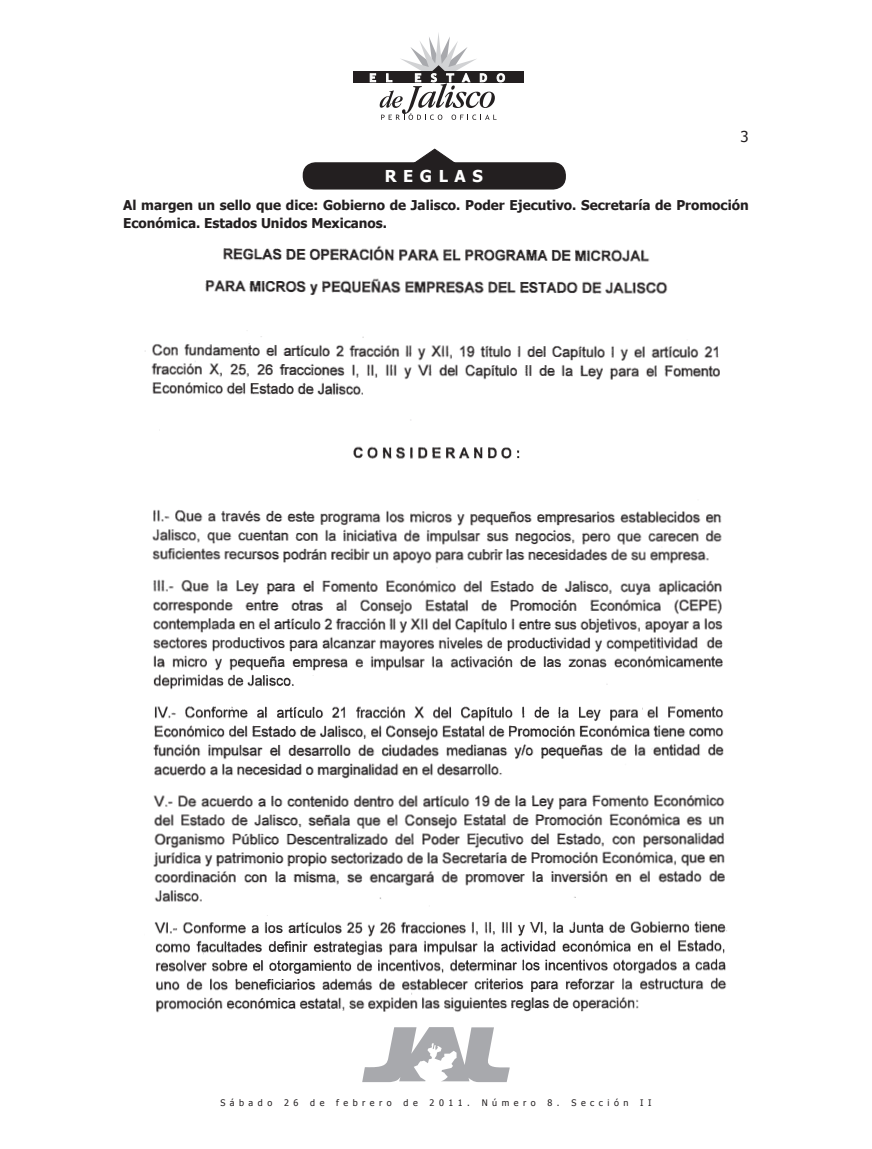
<style>
.page{position:relative;width:872px;height:1149px;background:#fff}
.page>*{position:absolute;margin:0;border:0;box-sizing:border-box;transform-origin:0 0}
._02_último_renglón2{font:700 16.35px "Tahoma";letter-spacing:.4em;color:#fff}
.t1{font:15px "Tahoma";color:#231f20}
.Sello{font:700 13.5px/18px "Tahoma";color:#231f20}
.t2{font:9px "Tahoma";letter-spacing:.5em;color:#231f20}
</style>
<div class="page">
<svg style="left:362px;top:1027px;width:148px;height:54px"></svg>
<div style="left:353px;top:72px;width:171px;height:11px;background:#231f20"></div>
<svg style="left:370px;top:33px;width:135px;height:87px"></svg>
<div style="left:303px;top:163px;width:262px;height:26px;background:#231f20;border-radius:12px"></div>
<div style="left:303px;top:162px;width:263px;height:27px;border:2px solid #231f20;border-radius:12px"></div>
<svg style="left:413px;top:149px;width:43px;height:15px"></svg>
<img style="left:145px;top:245px;width:582px;height:768px">
<p class="t1" style="left:740px;top:126px;width:10px">3</p>
<p class="_02_último_renglón2" style="left:385px;top:165px;width:99px">REGLAS</p>
<p class="Sello" style="left:123px;top:195px;width:627px">Al margen un sello que dice: Gobierno de Jalisco. Poder Ejecutivo. Secretaría de Promoción<br>Económica. Estados Unidos Mexicanos.</p>
<p class="t2" style="left:220px;top:1095px;width:53px">Sábado</p>
<p class="t2" style="left:284px;top:1095px;width:16px">2 6</p>
<p class="t2" style="left:310px;top:1095px;width:16px">d e</p>
<p class="t2" style="left:336px;top:1095px;width:57px">febrero</p>
<p class="t2" style="left:403px;top:1095px;width:16px">d e</p>
<p class="t2" style="left:429px;top:1095px;width:42px">2011.</p>
<p class="t2" style="left:482px;top:1095px;width:55px">Número</p>
<p class="t2" style="left:547px;top:1095px;width:82px">8. Sección</p>
<p class="t2" style="left:640px;top:1095px;width:13px">I I</p>
</div>
